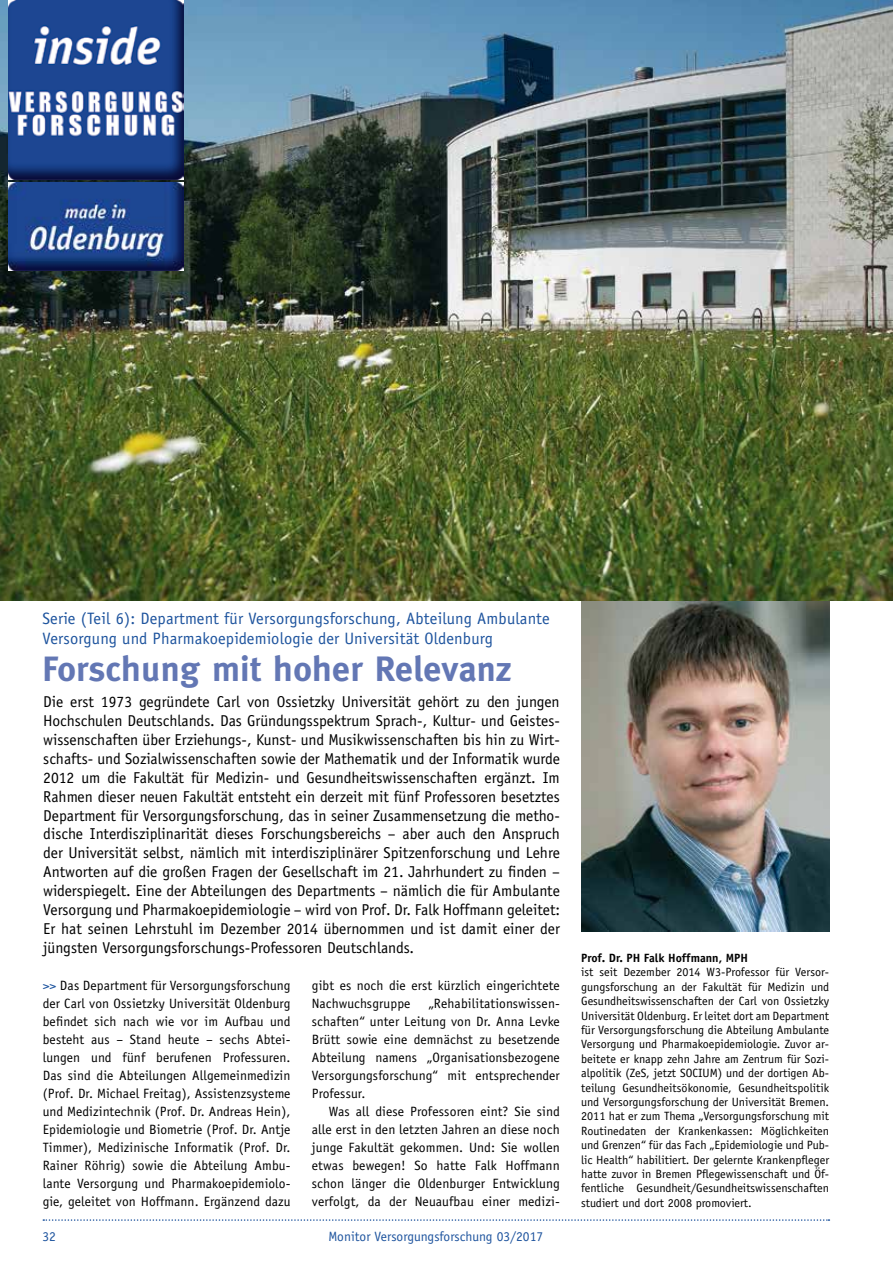
<style>
.page{position:relative;width:893px;height:1263px;background:#fff}
.page>*{position:absolute;margin:0;border:0;box-sizing:border-box;transform-origin:0 0}
.t1{font:700 35.25px "Meta";letter-spacing:.01em;color:#6377b4}
.t2{font:16.5px/19.8px "Officina Sans";letter-spacing:.01em;color:#1e549e}
.t3{font:15.75px/18.9px "Officina Sans";color:#000;text-align:justify}
.t4{font:13.5px/18px "Officina Sans";letter-spacing:.01em;color:#000;text-align:justify}
.t5{font:13.5px "Officina Sans";color:#1e549e}
.t6{font:12px/14.4px "Officina Sans";color:#000;text-align:justify}
.t7{font:700 12px "Officina Sans";color:#000}
.s1{color:#1e549e}
</style>
<div class="page">
<svg style="left:43px;top:1219px;width:786px;height:2px"></svg>
<img style="left:0;top:0;width:893px;height:601px">
<img style="left:8px;top:1px;width:175px;height:178px">
<img style="left:581px;top:602px;width:248px;height:329px">
<img style="left:8px;top:183px;width:175px;height:87px">
<p class="t2" style="left:43px;top:609px;width:509px">Serie (Teil 6): Department für Versorgungsforschung, Abteilung Ambulante<br>Versorgung und Pharmakoepidemiologie der Universität Oldenburg</p>
<h1 class="t1" style="left:43px;top:648px;width:470px">Forschung mit hoher Relevanz</h1>
<p class="t3" style="left:43px;top:692px;width:518px">Die erst 1973 gegründete Carl von Ossietzky Universität gehört zu den jungen Hochschulen Deutschlands. Das Gründungsspektrum Sprach-, Kultur- und Geistes&shy;wissenschaften über Erziehungs-, Kunst- und Musikwissenschaften bis hin zu Wirt&shy;schafts- und Sozialwissenschaften sowie der Mathematik und der Informatik wurde 2012 um die Fakultät für Medizin- und Gesundheitswissenschaften ergänzt. Im Rahmen dieser neuen Fakultät entsteht ein derzeit mit fünf Professoren besetztes Department für Versorgungsforschung, das in seiner Zusammensetzung die metho&shy;dische Interdisziplinarität dieses Forschungsbereichs – aber auch den Anspruch der Universität selbst, nämlich mit interdisziplinärer Spitzenforschung und Lehre Antworten auf die großen Fragen der Gesellschaft im 21. Jahrhundert zu finden – widerspiegelt. Eine der Abteilungen des Departments – nämlich die für Ambulante Versorgung und Pharmakoepidemiologie – wird von Prof. Dr. Falk Hoffmann geleitet:<br>Er hat seinen Lehrstuhl im Dezember 2014 übernommen und ist damit einer der jüngsten Versorgungsforschungs-Professoren Deutschlands.</p>
<p class="t4" style="left:43px;top:976px;width:249px"><span class="s1">&gt;&gt;</span> Das Department für Versorgungsforschung der Carl von Ossietzky Universität Oldenburg befindet sich nach wie vor im Aufbau und besteht aus – Stand heute – sechs Abtei&shy;lungen und fünf berufenen Professuren.<br>Das sind die Abteilungen Allgemeinmedizin (Prof. Dr. Michael Freitag), Assistenzsysteme und Medizintechnik (Prof. Dr. Andreas Hein), Epidemiologie und Biometrie (Prof. Dr. Antje Timmer), Medizinische Informatik (Prof. Dr.<br>Rainer Röhrig) sowie die Abteilung Ambu&shy;lante Versorgung und Pharmakoepidemiolo&shy;gie, geleitet von Hoffmann. Ergänzend dazu</p>
<p class="t4" style="left:312px;top:976px;width:250px">gibt es noch die erst kürzlich eingerichtete<br>Nachwuchsgruppe</p>
<p class="t4" style="left:312px;top:994px;width:250px;text-indent:117px">„Rehabilitationswissen&shy;schaften“ unter Leitung von Dr. Anna Levke Brütt sowie eine demnächst zu besetzende Abteilung namens „Organisationsbezogene Versorgungsforschung“ mit entsprechender Professur.</p>
<p class="t4" style="left:312px;top:1102px;width:250px;text-indent:17px">Was all diese Professoren eint? Sie sind alle erst in den letzten Jahren an diese noch junge Fakultät gekommen. Und: Sie wollen etwas bewegen! So hatte Falk Hoffmann schon länger die Oldenburger Entwicklung verfolgt, da der Neuaufbau einer medizi-</p>
<p class="t5" style="left:43px;top:1228px;width:15px">32</p>
<p class="t5" style="left:329px;top:1228px;width:216px">Monitor Versorgungsforschung 03/2017</p>
<p class="t7" style="left:581px;top:950px;width:168px">Prof. Dr. PH Falk Hoffmann, MPH</p>
<p class="t6" style="left:581px;top:965px;width:250px">ist seit Dezember 2014 W3-Professor für Versor&shy;gungsforschung an der Fakultät für Medizin und Gesundheitswissenschaften der Carl von Ossietzky Universität Oldenburg. Er leitet dort am Department für Versorgungsforschung die Abteilung Ambulante Versorgung und Pharmakoepidemiologie. Zuvor ar&shy;beitete er knapp zehn Jahre am Zentrum für Sozi&shy;alpolitik (ZeS, jetzt SOCIUM) und der dortigen Ab&shy;teilung Gesundheitsökonomie, Gesundheitspolitik und Versorgungsforschung der Universität Bremen.<br>2011 hat er zum Thema „Versorgungsforschung mit Routinedaten der Krankenkassen: Möglichkeiten und Grenzen“ für das Fach „Epidemiologie und Pub&shy;lic Health“ habilitiert. Der gelernte Krankenpfleger hatte zuvor in Bremen Pflegewissenschaft und Öf&shy;fentliche Gesundheit/Gesundheitswissenschaften studiert und dort 2008 promoviert.</p>
</div>
